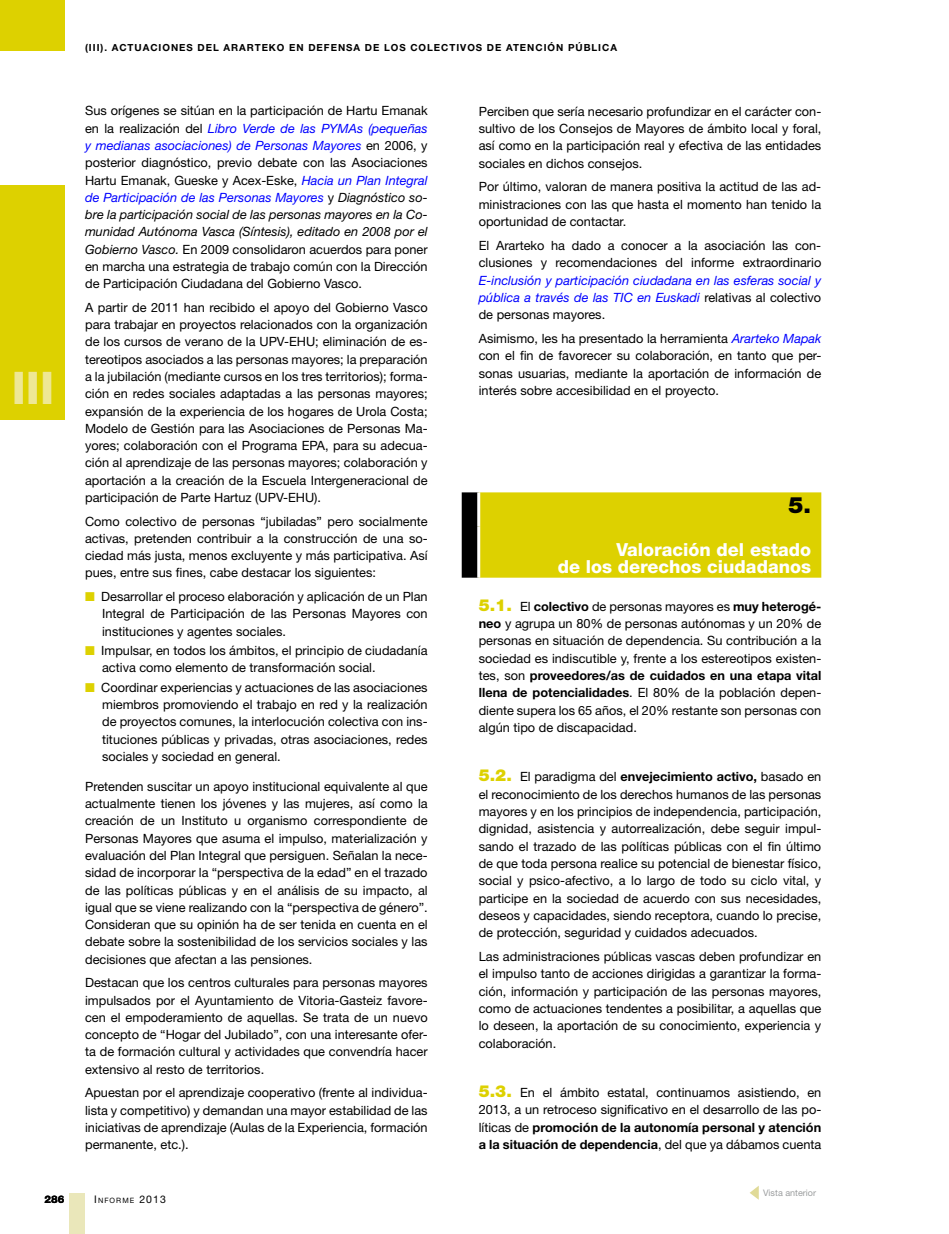
<style>
.page{position:relative;width:949px;height:1234px;background:#fff}
.page>*{position:absolute;margin:0;border:0;box-sizing:border-box;transform-origin:0 0}
.t1{font:800 45px "Helvetica Neue LT Std";color:#eee795}
.t2{font:900 22.5px "Helvetica Neue LT Std";color:#000}
.t3{font:800 18px/17.1px "Helvetica Neue LT Std";color:#fff;text-align:right}
.t4{font:12.75px/17.2px "Helvetica Neue LT Std";color:#000;text-align:justify}
.t5{font:italic 12.75px/17.4px "Helvetica Neue LT Std";color:#00f;text-align:justify}
.t6{font:800 10.5px "Helvetica Neue LT Std";color:#000}
.t7{font:700 9.75px "Helvetica Neue LT Std";letter-spacing:.1em;color:#000}
.t8{font:9px "Helvetica Neue LT Std";color:#9c9e9f}
.t9{font:7.35px "Helvetica Neue LT Std";letter-spacing:.145em;color:#000}
.s1{font-style:italic;color:#00f}
.s2{font-style:italic}
.s3{color:#ddd100}
.s4{font-style:normal;color:#000}
.s5{font-weight:900;font-size:16.5px;color:#ddd100}
.s6{font-weight:700}
.s7{font-size:10.5px}
</style>
<div class="page">
<div style="left:461px;top:492px;width:360px;height:85px;background:#ddd100"></div>
<hr style="left:477px;top:492px;width:3px;height:34px;background:#fff">
<hr style="left:477px;top:526px;width:3px;height:51px;background:#fff">
<div style="left:0;top:0;width:65px;height:51px;background:#ddd100"></div>
<div style="left:0;top:185px;width:65px;height:234px;background:#ddd100"></div>
<div style="left:69px;top:1192px;width:16px;height:41px;background:#eae7ba"></div>
<svg style="left:749px;top:1186px;width:9px;height:13px"></svg>
<h1 class="t1" style="left:12px;top:360px;width:44px">III</h1>
<p class="t7" style="left:85px;top:41px;width:533px">(III). ACTUACIONES DEL ARARTEKO EN DEFENSA DE LOS COLECTIVOS DE ATENCIÓN PÚBLICA</p>
<p class="t4" style="left:85px;top:102px;width:344px">Sus orígenes se sitúan en la participación de Hartu Emanak en la realización del <span class="s1">Libro Verde de las PYMAs (pequeñas y medianas asociaciones) de Personas Mayores</span> en 2006, y posterior diagnóstico, previo debate con las Asociaciones Hartu Emanak, Gueske y Acex-Eske, <span class="s1">Hacia un Plan Integral de Participación de las Personas Mayores</span> y <span class="s2">Diagnóstico so&shy;bre la participación social de las personas mayores en la Co&shy;munidad Autónoma Vasca (Síntesis), editado en 2008 por el Gobierno Vasco.</span> En 2009 consolidaron acuerdos para poner en marcha una estrategia de trabajo común con la Dirección de Participación Ciudadana del Gobierno Vasco.</p>
<p class="t4" style="left:85px;top:298px;width:344px">A partir de 2011 han recibido el apoyo del Gobierno Vasco para trabajar en proyectos relacionados con la organización de los cursos de verano de la UPV-EHU; eliminación de es&shy;tereotipos asociados a las personas mayores; la preparación a la jubilación (mediante cursos en los tres territorios); forma&shy;ción en redes sociales adaptadas a las personas mayores; expansión de la experiencia de los hogares de Urola Costa; Modelo de Gestión para las Asociaciones de Personas Ma&shy;yores; colaboración con el Programa EPA, para su adecua&shy;ción al aprendizaje de las personas mayores; colaboración y aportación a la creación de la Escuela Intergeneracional de participación de Parte Hartuz (UPV-EHU).</p>
<p class="t4" style="left:85px;top:512px;width:344px">Como colectivo de personas “jubiladas” pero socialmente activas, pretenden contribuir a la construcción de una so&shy;ciedad más justa, menos excluyente y más participativa. Así pues, entre sus fines, cabe destacar los siguientes:</p>
<p class="t4" style="left:102px;top:587px;width:327px;text-indent:-17px"><span class="s3">■</span> Desarrollar el proceso elaboración y aplicación de un Plan Integral de Participación de las Personas Mayores con instituciones y agentes sociales.</p>
<p class="t4" style="left:102px;top:641px;width:327px;text-indent:-17px"><span class="s3">■</span> Impulsar, en todos los ámbitos, el principio de ciudadanía activa como elemento de transformación social.</p>
<p class="t4" style="left:102px;top:678px;width:327px;text-indent:-17px"><span class="s3">■</span> Coordinar experiencias y actuaciones de las asociaciones miembros promoviendo el trabajo en red y la realización de proyectos comunes, la interlocución colectiva con ins&shy;tituciones públicas y privadas, otras asociaciones, redes sociales y sociedad en general.</p>
<p class="t4" style="left:85px;top:777px;width:344px">Pretenden suscitar un apoyo institucional equivalente al que actualmente tienen los jóvenes y las mujeres, así como la creación de un Instituto u organismo correspondiente de Personas Mayores que asuma el impulso, materialización y evaluación del Plan Integral que persiguen. Señalan la nece&shy;sidad de incorporar la “perspectiva de la edad” en el trazado de las políticas públicas y en el análisis de su impacto, al igual que se viene realizando con la “perspectiva de género”.<br>Consideran que su opinión ha de ser tenida en cuenta en el debate sobre la sostenibilidad de los servicios sociales y las decisiones que afectan a las pensiones.</p>
<p class="t4" style="left:85px;top:973px;width:344px">Destacan que los centros culturales para personas mayores impulsados por el Ayuntamiento de Vitoria-Gasteiz favore&shy;cen el empoderamiento de aquellas. Se trata de un nuevo concepto de “Hogar del Jubilado”, con una interesante ofer&shy;ta de formación cultural y actividades que convendría hacer extensivo al resto de territorios.</p>
<p class="t4" style="left:85px;top:1083px;width:344px">Apuestan por el aprendizaje cooperativo (frente al individua&shy;lista y competitivo) y demandan una mayor estabilidad de las iniciativas de aprendizaje (Aulas de la Experiencia, formación permanente, etc.).</p>
<p class="t4" style="left:478px;top:102px;width:344px">Perciben que sería necesario profundizar en el carácter con&shy;sultivo de los Consejos de Mayores de ámbito local y foral, así como en la participación real y efectiva de las entidades sociales en dichos consejos.</p>
<p class="t4" style="left:478px;top:178px;width:344px">Por último, valoran de manera positiva la actitud de las ad&shy;ministraciones con las que hasta el momento han tenido la oportunidad de contactar.</p>
<p class="t4" style="left:478px;top:236px;width:344px">El Ararteko ha dado a conocer a la asociación las con&shy;clusiones y recomendaciones del informe extraordinario</p>
<p class="t5" style="left:478px;top:271px;width:344px">E-inclusión y participación ciudadana en las esferas social y pública a través de las TIC en Euskadi <span class="s4">relativas al colectivo de personas mayores.</span></p>
<p class="t4" style="left:478px;top:329px;width:344px">Asimismo, les ha presentado la herramienta <span class="s1">Ararteko Mapak </span>con el fin de favorecer su colaboración, en tanto que per&shy;sonas usuarias, mediante la aportación de información de interés sobre accesibilidad en el proyecto.</p>
<h2 class="t2" style="left:788px;top:491px;width:24px">5.</h2>
<h3 class="t3" style="left:557px;top:541px;width:255px">Valoración del estado<br>de los derechos ciudadanos</h3>
<p class="t4" style="left:478px;top:597px;width:344px"><span class="s5">5.1.</span> El <span class="s6">colectivo</span> de personas mayores es <span class="s6">muy heterogé&shy;neo</span> y agrupa un 80% de personas autónomas y un 20% de personas en situación de dependencia. Su contribución a la sociedad es indiscutible y, frente a los estereotipos existen&shy;tes, son <span class="s6">proveedores/as de cuidados en una etapa vital llena de potencialidades</span>. El 80% de la población depen&shy;diente supera los 65 años, el 20% restante son personas con algún tipo de discapacidad.</p>
<p class="t4" style="left:478px;top:767px;width:344px"><span class="s5">5.2.</span> El paradigma del <span class="s6">envejecimiento activo,</span> basado en el reconocimiento de los derechos humanos de las personas mayores y en los principios de independencia, participación, dignidad, asistencia y autorrealización, debe seguir impul&shy;sando el trazado de las políticas públicas con el fin último de que toda persona realice su potencial de bienestar físico, social y psico-afectivo, a lo largo de todo su ciclo vital, y participe en la sociedad de acuerdo con sus necesidades, deseos y capacidades, siendo receptora, cuando lo precise, de protección, seguridad y cuidados adecuados.</p>
<p class="t4" style="left:478px;top:947px;width:344px">Las administraciones públicas vascas deben profundizar en el impulso tanto de acciones dirigidas a garantizar la forma&shy;ción, información y participación de las personas mayores, como de actuaciones tendentes a posibilitar, a aquellas que lo deseen, la aportación de su conocimiento, experiencia y colaboración.</p>
<p class="t4" style="left:478px;top:1083px;width:344px"><span class="s5">5.3.</span> En el ámbito estatal, continuamos asistiendo, en 2013, a un retroceso significativo en el desarrollo de las po&shy;líticas de <span class="s6">promoción de la autonomía personal y atención a la situación de dependencia</span>, del que ya dábamos cuenta</p>
<p class="t6" style="left:45px;top:1192px;width:21px">286</p>
<p class="t9" style="left:94px;top:1195px;width:73px"><span class="s7">I</span>NFORME <span class="s7">2013</span></p>
<p class="t8" style="left:763px;top:1187px;width:54px">Vista anterior</p>
</div>
